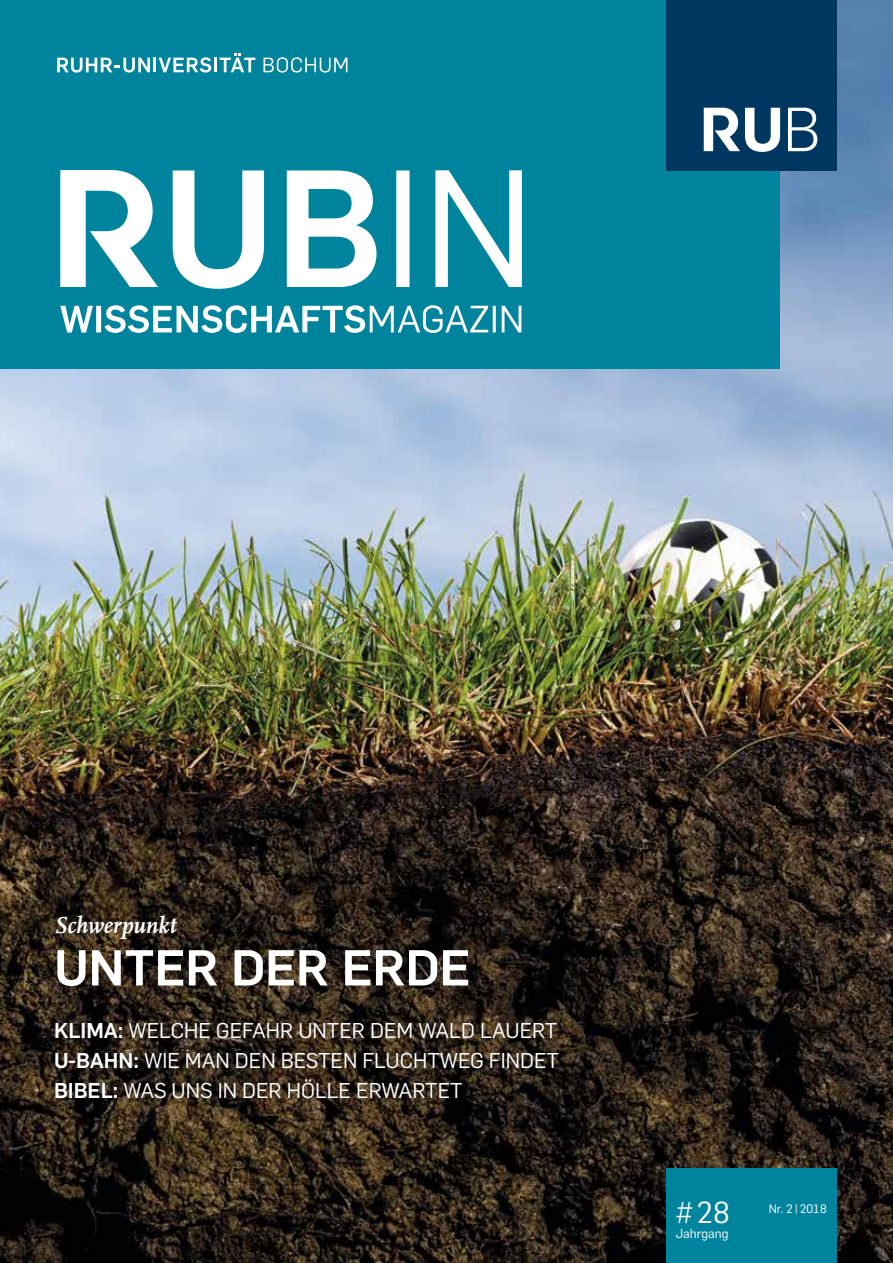
<style>
.page{position:relative;width:893px;height:1263px;background:#fff}
.page>*{position:absolute;margin:0;border:0;box-sizing:border-box;transform-origin:0 0}
.t1{font:700 49.5px "Rub Flama";letter-spacing:-.01em;color:#fff}
.t2{font:29.85px "Rub Flama";color:#fff}
.t3{font:italic 700 24px "RUB Scala MZ";letter-spacing:-.005em;color:#fff}
.t4{font:21px/30px "Rub Flama";color:#fff;text-align:justify}
.t5{font:12.75px "Rub Flama";color:#fff}
.t6{font:12px "Rub Flama";color:#fff}
.s1{font-weight:700}
</style>
<div class="page">
<img style="left:0;top:0;width:893px;height:1263px">
<div style="left:0;top:0;width:780px;height:369px;background:#00849d"></div>
<div style="left:666px;top:0;width:170px;height:170px;background:#003761"></div>
<svg style="left:788px;top:108px;width:29px;height:43px"></svg>
<svg style="left:704px;top:108px;width:76px;height:44px"></svg>
<div style="left:666px;top:1168px;width:170px;height:95px;background:#00849d"></div>
<svg style="left:173px;top:170px;width:349px;height:119px"></svg>
<svg style="left:60px;top:170px;width:98px;height:117px"></svg>
<svg style="left:60px;top:305px;width:461px;height:28px"></svg>
<svg style="left:263px;top:57px;width:84px;height:16px"></svg>
<svg style="left:220px;top:54px;width:35px;height:18px"></svg>
<hr style="left:214px;top:58px;width:3px;height:14px;background:#fff">
<svg style="left:159px;top:57px;width:52px;height:16px"></svg>
<hr style="left:153px;top:58px;width:3px;height:14px;background:#fff">
<svg style="left:57px;top:58px;width:93px;height:15px"></svg>
<p class="t3" style="left:54px;top:907px;width:124px">Schwerpunkt</p>
<h1 class="t1" style="left:54px;top:932px;width:418px">UNTER DER ERDE</h1>
<p class="t4" style="left:54px;top:1015px;width:506px"><span class="s1">KLIMA:</span> WELCHE GEFAHR UNTER DEM WALD LAUERT <span class="s1">U-BAHN:</span> WIE MAN DEN BESTEN FLUCHTWEG FINDET <span class="s1">BIBEL:</span> WAS UNS IN DER HÖLLE ERWARTET</p>
<h2 class="t2" style="left:676px;top:1192px;width:56px">#28</h2>
<p class="t5" style="left:676px;top:1225px;width:54px">Jahrgang</p>
<p class="t6" style="left:769px;top:1200px;width:60px">Nr. 2|2018</p>
</div>
